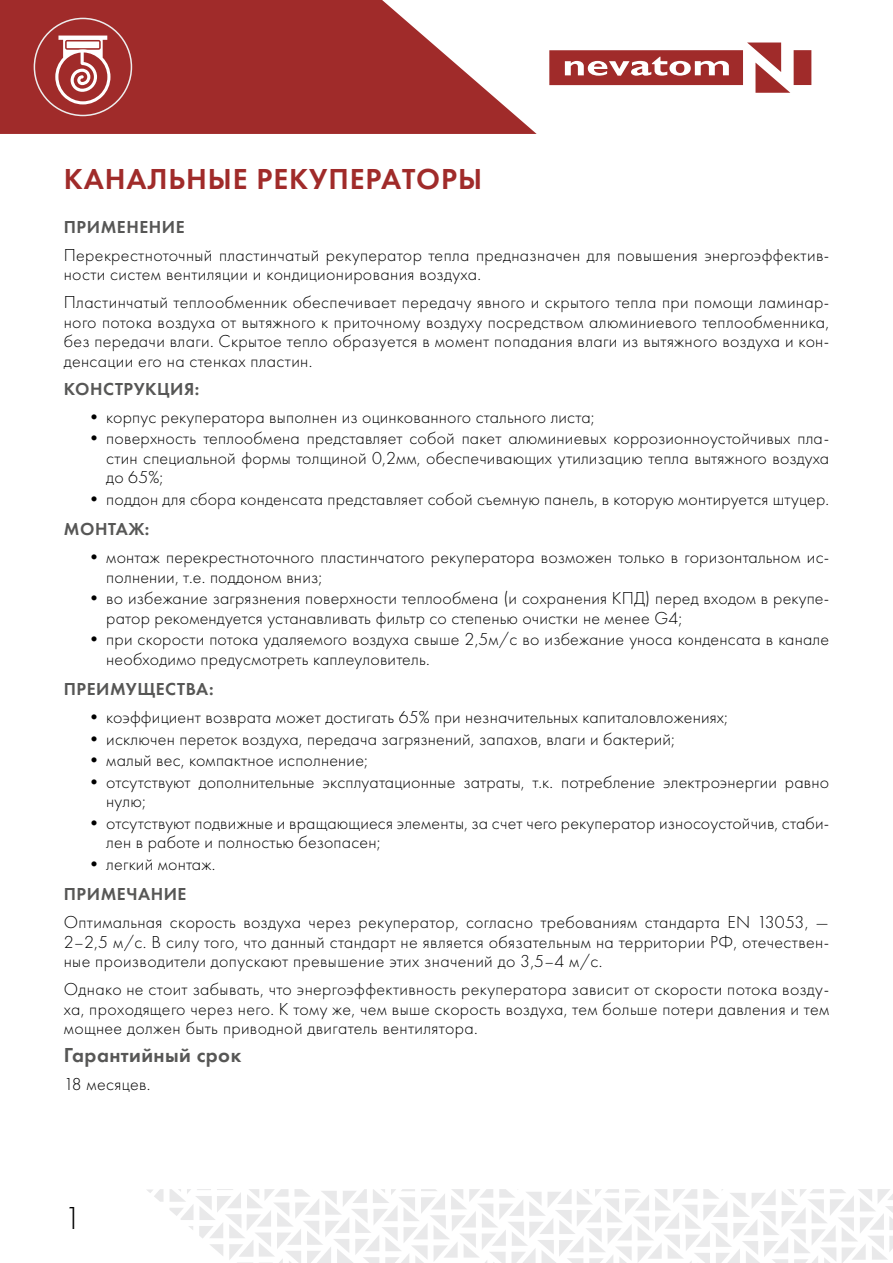
<style>
.page{position:relative;width:893px;height:1263px;background:#fff}
.page>*{position:absolute;margin:0;border:0;box-sizing:border-box;transform-origin:0 0}
.t1{font:300 33px "Futura PT";color:#000}
.t2{font:600 30px "Futura PT";letter-spacing:.03em;color:#a02b2a}
.t3{font:600 21px "Futura PT";letter-spacing:.02em;color:#575756}
.t4{font:300 18px/19.5px "Futura PT";letter-spacing:.01em;color:#000}
.t5{font:600 18px "Futura PT";letter-spacing:.03em;color:#575756}
</style>
<div class="page">
<svg style="left:147px;top:1189px;width:746px;height:74px"></svg>
<svg style="left:0;top:0;width:537px;height:134px;fill:#a02b2a"></svg>
<div style="left:531px;top:32px;width:298px;height:70px;background:#fff"></div>
<div style="left:794px;top:50px;width:17px;height:35px;background:#a02b2a"></div>
<svg style="left:549px;top:43px;width:241px;height:50px"></svg>
<div style="left:676px;top:64px;width:8px;height:9px;background:#a02b2a;border-radius:50%"></div>
<svg style="left:34px;top:18px;width:98px;height:98px;background:#b15352"></svg>
<h2 class="t2" style="left:64px;top:160px;width:420px">КАНАЛЬНЫЕ РЕКУПЕРАТОРЫ</h2>
<p class="t5" style="left:64px;top:215px;width:122px">ПРИМЕНЕНИЕ</p>
<p class="t4" style="left:64px;top:245px;width:767px">Перекрестноточный пластинчатый рекуператор тепла предназначен для повышения энергоэффектив&shy;ности систем вентиляции и кондиционирования воздуха.</p>
<p class="t4" style="left:64px;top:292px;width:767px;text-align:justify">Пластинчатый теплообменник обеспечивает передачу явного и скрытого тепла при помощи ламинар&shy;ного потока воздуха от вытяжного к приточному воздуху посредством алюминиевого теплообменника, без передачи влаги. Скрытое тепло образуется в момент попадания влаги из вытяжного воздуха и кон&shy;денсации его на стенках пластин.</p>
<p class="t5" style="left:64px;top:377px;width:137px">КОНСТРУКЦИЯ:</p>
<p class="t4" style="left:85px;top:407px;width:511px">• корпус рекуператора выполнен из оцинкованного стального листа;</p>
<p class="t4" style="left:106px;top:429px;width:724px;text-align:justify;text-indent:-21px">• поверхность теплообмена представляет собой пакет алюминиевых коррозионноустойчивых пла&shy;стин специальной формы толщиной 0,2мм, обеспечивающих утилизацию тепла вытяжного воздуха до 65%;</p>
<p class="t4" style="left:85px;top:489px;width:746px">• поддон для сбора конденсата представляет собой съемную панель, в которую монтируется штуцер.</p>
<p class="t5" style="left:64px;top:518px;width:87px">МОНТАЖ:</p>
<p class="t4" style="left:106px;top:547px;width:724px;text-indent:-21px">• монтаж перекрестноточного пластинчатого рекуператора возможен только в горизонтальном ис&shy;полнении, т.е. поддоном вниз;</p>
<p class="t4" style="left:106px;top:588px;width:724px;text-indent:-21px">• во избежание загрязнения поверхности теплообмена (и сохранения КПД) перед входом в рекупе&shy;ратор рекомендуется устанавливать фильтр со степенью очистки не менее G4;</p>
<p class="t4" style="left:106px;top:630px;width:724px;text-indent:-21px">• при скорости потока удаляемого воздуха свыше 2,5м/с во избежание уноса конденсата в канале необходимо предусмотреть каплеуловитель.</p>
<p class="t5" style="left:64px;top:678px;width:151px">ПРЕИМУЩЕСТВА:</p>
<p class="t4" style="left:85px;top:707px;width:644px">• коэффициент возврата может достигать 65% при незначительных капиталовложениях;</p>
<p class="t4" style="left:85px;top:729px;width:591px">• исключен переток воздуха, передача загрязнений, запахов, влаги и бактерий;</p>
<p class="t4" style="left:85px;top:750px;width:284px">• малый вес, компактное исполнение;</p>
<p class="t4" style="left:106px;top:772px;width:724px;text-indent:-21px">• отсутствуют дополнительные эксплуатационные затраты, т.к. потребление электроэнергии равно нулю;</p>
<p class="t4" style="left:106px;top:813px;width:724px;text-indent:-21px">• отсутствуют подвижные и вращающиеся элементы, за счет чего рекуператор износоустойчив, стаби&shy;лен в работе и полностью безопасен;</p>
<p class="t4" style="left:85px;top:854px;width:132px">• легкий монтаж.</p>
<p class="t5" style="left:64px;top:883px;width:124px">ПРИМЕЧАНИЕ</p>
<p class="t4" style="left:64px;top:912px;width:767px;text-align:justify">Оптимальная скорость воздуха через рекуператор, согласно требованиям стандарта EN 13053, — 2–2,5 м/с. В силу того, что данный стандарт не является обязательным на территории РФ, отечествен&shy;ные производители допускают превышение этих значений до 3,5–4 м/с.</p>
<p class="t4" style="left:64px;top:979px;width:767px;text-align:justify">Однако не стоит забывать, что энергоэффективность рекуператора зависит от скорости потока возду&shy;ха, проходящего через него. К тому же, чем выше скорость воздуха, тем больше потери давления и тем мощнее должен быть приводной двигатель вентилятора.</p>
<p class="t3" style="left:64px;top:1042px;width:179px">Гарантийный срок</p>
<p class="t4" style="left:64px;top:1075px;width:88px">18 месяцев.</p>
<h1 class="t1" style="left:64px;top:1199px;width:20px">1</h1>
</div>
